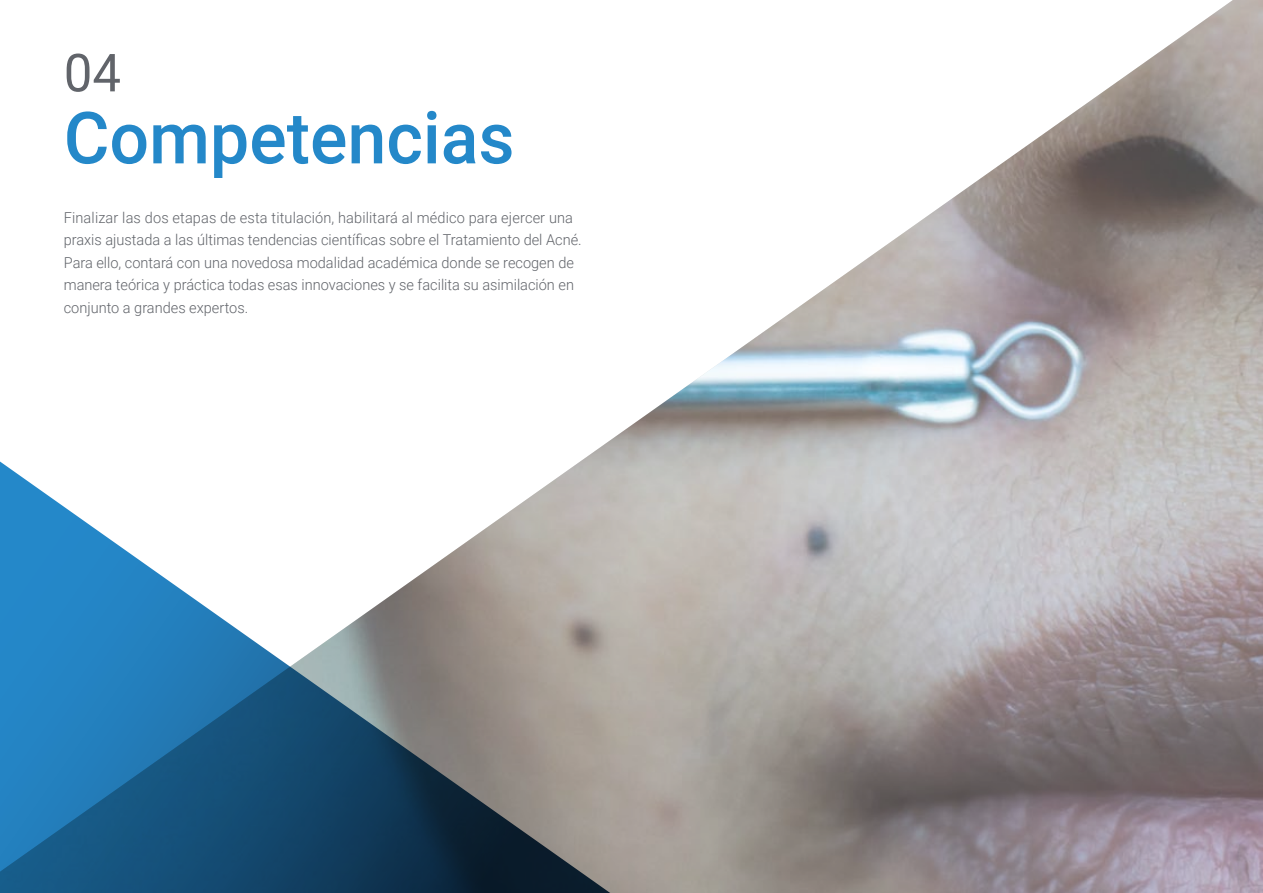
<style>
.page{position:relative;width:1263px;height:893px;background:#fff}
.page>*{position:absolute;margin:0;border:0;box-sizing:border-box;transform-origin:0 0}
.t1{font:500 72px "Roboto";color:#2488c9}
.t2{font:52.5px "Roboto";color:#61646a}
.t3{font:300 15px/22.5px "Roboto";color:#61646a}
</style>
<div class="page">
<img style="left:602px;top:0;width:661px;height:893px">
<svg style="left:0;top:446px;width:640px;height:447px"></svg>
<h2 class="t2" style="left:64px;top:36px;width:59px">04</h2>
<h1 class="t1" style="left:64px;top:87px;width:452px">Competencias</h1>
<p class="t3" style="left:64px;top:206px;width:519px">Finalizar las dos etapas de esta titulación, habilitará al médico para ejercer una praxis ajustada a las últimas tendencias científicas sobre el Tratamiento del Acné.<br>Para ello, contará con una novedosa modalidad académica donde se recogen de manera teórica y práctica todas esas innovaciones y se facilita su asimilación en conjunto a grandes expertos.</p>
</div>
